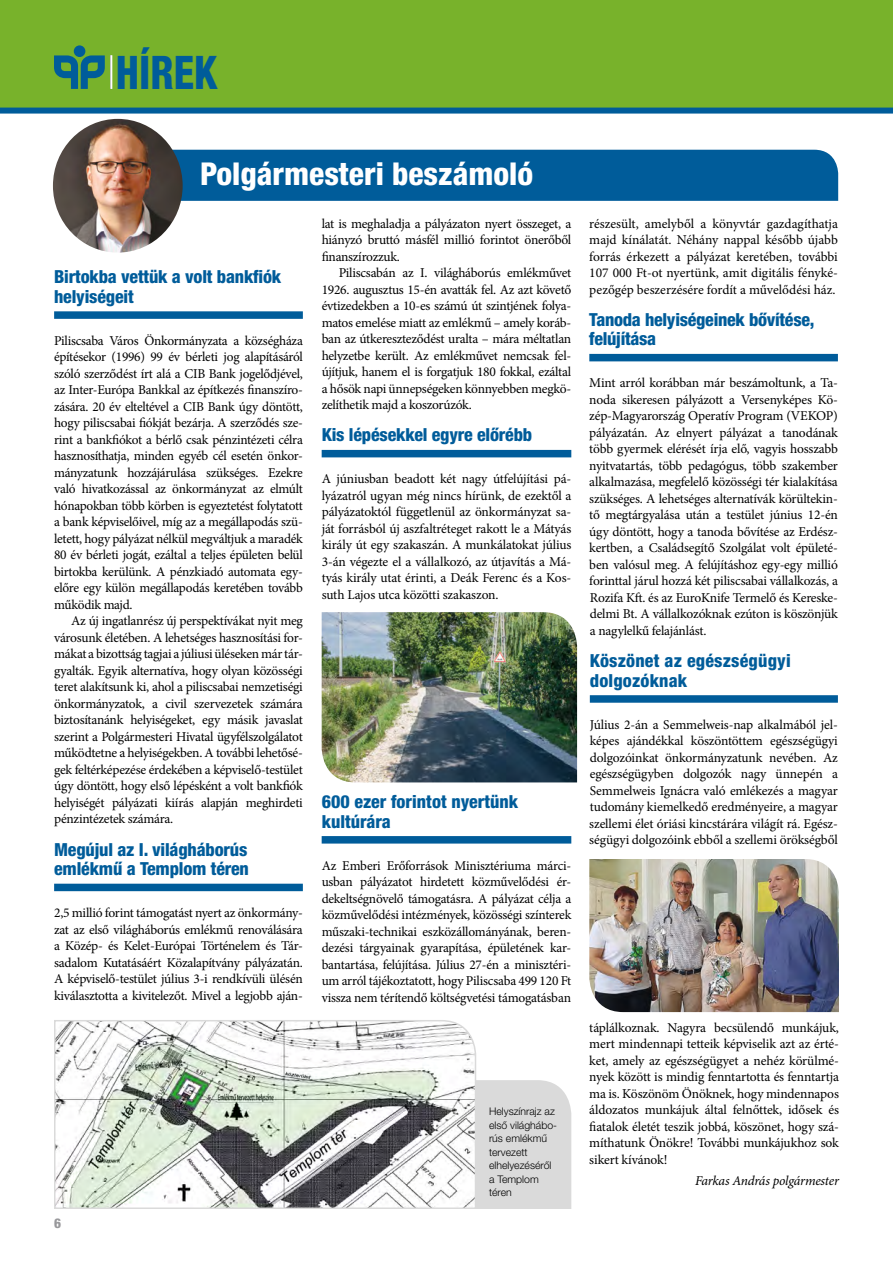
<style>
.page{position:relative;width:893px;height:1263px;background:#fff}
.page>*{position:absolute;margin:0;border:0;box-sizing:border-box;transform-origin:0 0}
.t1{font:800 condensed 46.35px "Helvetica Neue LT Pro";color:#005c9a;scale:.88 1}
.t2{font:800 condensed 31.5px "Helvetica Neue LT Pro";color:#fff}
.t3{font:800 condensed 18px/19.5px "Helvetica Neue LT Pro";letter-spacing:-.01em;color:#005c9a}
.t4{font:800 condensed 18px/19.5px "Helvetica Neue LT Pro";letter-spacing:.01em;color:#005c9a}
.t5{font:13.5px/16.5px "Minion Pro";letter-spacing:-.02em;color:#000;text-align:justify}
.t6{font:italic 13.5px "Minion Pro";letter-spacing:-.02em;color:#000}
.t7{font:800 condensed 13.5px "Helvetica Neue LT Pro";color:#98989b}
.t8{font:300 10.5px/13.5px "Helvetica Neue LT Pro";color:#000}
</style>
<div class="page">
<div style="left:477px;top:1080px;width:94px;height:129px;background:#dadada"></div>
<div style="left:0;top:0;width:893px;height:108px;background:#78b22b"></div>
<div style="left:74px;top:45px;width:11px;height:12px;background:#005c9a;border-radius:50%"></div>
<svg style="left:54px;top:55px;width:51px;height:34px;background:#32806b"></svg>
<hr style="left:110px;top:55px;width:2px;height:34px;background:#c2c2c2">
<div style="left:0;top:108px;width:893px;height:6px;background:#005c9a"></div>
<hr style="left:111px;top:55px;width:1px;height:34px;background:#fff">
<div style="left:54px;top:311px;width:249px;height:8px;background:#005c9a"></div>
<div style="left:54px;top:884px;width:249px;height:7px;background:#005c9a"></div>
<div style="left:322px;top:450px;width:249px;height:7px;background:#005c9a"></div>
<div style="left:183px;top:150px;width:655px;height:51px;background:#005c9a"></div>
<img style="left:53px;top:119px;width:130px;height:134px">
<div style="left:589px;top:354px;width:249px;height:7px;background:#005c9a"></div>
<div style="left:590px;top:695px;width:248px;height:8px;background:#005c9a"></div>
<svg style="left:54px;top:1020px;width:423px;height:189px"></svg>
<img style="left:322px;top:612px;width:255px;height:170px">
<img style="left:589px;top:859px;width:250px;height:153px">
<div style="left:322px;top:836px;width:249px;height:7px;background:#005c9a"></div>
<h1 class="t1" style="left:116px;top:43px;width:117px">HÍREK</h1>
<h2 class="t2" style="left:200px;top:154px;width:335px">Polgármesteri beszámoló</h2>
<h3 class="t3" style="left:54px;top:267px;width:229px">Birtokba vettük a volt bankfiók helyiségeit</h3>
<p class="t5" style="left:54px;top:332px;width:250px">Piliscsaba Város Önkormányzata a községháza építésekor (1996) 99 év bérleti jog alapításáról szóló szerződést írt alá a CIB Bank jogelődjével, az Inter-Európa Bankkal az építkezés finanszíro&shy;zására. 20 év elteltével a CIB Bank úgy döntött, hogy piliscsabai fiókját bezárja. A szerződés sze&shy;rint a bankfiókot a bérlő csak pénzintézeti célra hasznosíthatja, minden egyéb cél esetén önkor&shy;mányzatunk hozzájárulása szükséges. Ezekre való hivatkozással az önkormányzat az elmúlt hónapokban több körben is egyeztetést folytatott a bank képviselőivel, míg az a megállapodás szü&shy;letett, hogy pályázat nélkül megváltjuk a maradék 80 év bérleti jogát, ezáltal a teljes épületen belül birtokba kerülünk. A pénzkiadó automata egy&shy;előre egy külön megállapodás keretében tovább működik majd.</p>
<p class="t5" style="left:54px;top:613px;width:250px;text-indent:17px">Az új ingatlanrész új perspektívákat nyit meg városunk életében. A lehetséges hasznosítási for&shy;mákat a bizottság tagjai a júliusi üléseken már tár&shy;gyalták. Egyik alternatíva, hogy olyan közösségi teret alakítsunk ki, ahol a piliscsabai nemzetiségi önkormányzatok, a civil szervezetek számára biztosítanánk helyiségeket, egy másik javaslat szerint a Polgármesteri Hivatal ügyfélszolgálatot működtetne a helyiségekben. A további lehetősé&shy;gek feltérképezése érdekében a képviselő-testület úgy döntött, hogy első lépésként a volt bankfiók helyiségét pályázati kiírás alapján meghirdeti pénzintézetek számára.</p>
<h3 class="t3" style="left:54px;top:839px;width:196px">Megújul az I. világháborús emlékmű a Templom téren</h3>
<p class="t5" style="left:54px;top:905px;width:250px">2,5 millió forint támogatást nyert az önkormány&shy;zat az első világháborús emlékmű renoválására a Közép- és Kelet-Európai Történelem és Tár&shy;sadalom Kutatásáért Közalapítvány pályázatán.<br>A képviselő-testület július 3-i rendkívüli ülésén kiválasztotta a kivitelezőt. Mivel a legjobb aján-</p>
<p class="t5" style="left:322px;top:215px;width:251px">lat is meghaladja a pályázaton nyert összeget, a hiányzó bruttó másfél millió forintot önerőből finanszírozzuk.</p>
<p class="t5" style="left:322px;top:265px;width:251px;text-indent:17px">Piliscsabán az I. világháborús emlékművet 1926. augusztus 15-én avatták fel. Az azt követő évtizedekben a 10-es számú út szintjének folya&shy;matos emelése miatt az emlékmű – amely koráb&shy;ban az útkereszteződést uralta – mára méltatlan helyzetbe került. Az emlékművet nemcsak fel&shy;újítjuk, hanem el is forgatjuk 180 fokkal, ezáltal a hősök napi ünnepségeken könnyebben megkö&shy;zelíthetik majd a koszorúzók.</p>
<h3 class="t3" style="left:322px;top:425px;width:212px">Kis lépésekkel egyre előrébb</h3>
<p class="t5" style="left:322px;top:471px;width:251px">A júniusban beadott két nagy útfelújítási pá&shy;lyázatról ugyan még nincs hírünk, de ezektől a pályázatoktól függetlenül az önkormányzat sa&shy;ját forrásból új aszfaltréteget rakott le a Mátyás király út egy szakaszán. A munkálatokat július 3-án végezte el a vállalkozó, az útjavítás a Má&shy;tyás király utat érinti, a Deák Ferenc és a Kos&shy;suth Lajos utca közötti szakaszon.</p>
<h3 class="t3" style="left:322px;top:792px;width:198px">600 ezer forintot nyertünk kultúrára</h3>
<p class="t5" style="left:322px;top:857px;width:251px">Az Emberi Erőforrások Minisztériuma márci&shy;usban pályázatot hirdetett közművelődési ér&shy;dekeltségnövelő támogatásra. A pályázat célja a közművelődési intézmények, közösségi színterek műszaki-technikai eszközállományának, beren&shy;dezési tárgyainak gyarapítása, épületének kar&shy;bantartása, felújítása. Július 27-én a minisztéri&shy;um arról tájékoztatott, hogy Piliscsaba 499 120 Ft vissza nem térítendő költségvetési támogatásban</p>
<p class="t7" style="left:54px;top:1215px;width:9px">6</p>
<p class="t8" style="left:489px;top:1104px;width:70px">Helyszínrajz az első világhábo&shy;rús emlékmű tervezett elhelyezéséről a Templom téren</p>
<p class="t5" style="left:589px;top:215px;width:250px">részesült, amelyből a könyvtár gazdagíthatja majd kínálatát. Néhány nappal később újabb forrás érkezett a pályázat keretében, további 107 000 Ft-ot nyertünk, amit digitális fényké&shy;pezőgép beszerzésére fordít a művelődési ház.</p>
<h3 class="t3" style="left:589px;top:309px;width:227px">Tanoda helyiségeinek bővítése, felújítása</h3>
<p class="t5" style="left:589px;top:375px;width:250px">Mint arról korábban már beszámoltunk, a Ta&shy;noda sikeresen pályázott a Versenyképes Kö&shy;zép-Magyarország Operatív Program (VEKOP) pályázatán. Az elnyert pályázat a tanodának több gyermek elérését írja elő, vagyis hosszabb nyitvatartás, több pedagógus, több szakember alkalmazása, megfelelő közösségi tér kialakítása szükséges. A lehetséges alternatívák körültekin&shy;tő megtárgyalása után a testület június 12-én úgy döntött, hogy a tanoda bővítése az Erdész&shy;kertben, a Családsegítő Szolgálat volt épületé&shy;ben valósul meg. A felújításhoz egy-egy millió forinttal járul hozzá két piliscsabai vállalkozás, a Rozifa Kft. és az EuroKnife Termelő és Kereske&shy;delmi Bt. A vállalkozóknak ezúton is köszönjük a nagylelkű felajánlást.</p>
<h3 class="t4" style="left:590px;top:651px;width:202px">Köszönet az egészségügyi dolgozóknak</h3>
<p class="t5" style="left:589px;top:716px;width:250px">Július 2-án a Semmelweis-nap alkalmából jel&shy;képes ajándékkal köszöntöttem egészségügyi dolgozóinkat önkormányzatunk nevében. Az egészségügyben dolgozók nagy ünnepén a Semmelweis Ignácra való emlékezés a magyar tudomány kiemelkedő eredményeire, a magyar szellemi élet óriási kincstárára világít rá. Egész&shy;ségügyi dolgozóink ebből a szellemi örökségből</p>
<p class="t5" style="left:589px;top:1019px;width:251px">táplálkoznak. Nagyra becsülendő munkájuk, mert mindennapi tetteik képviselik azt az érté&shy;ket, amely az egészségügyet a nehéz körülmé&shy;nyek között is mindig fenntartotta és fenntartja ma is. Köszönöm Önöknek, hogy mindennapos áldozatos munkájuk által felnőttek, idősek és fiatalok életét teszik jobbá, köszönet, hogy szá&shy;míthatunk Önökre! További munkájukhoz sok sikert kívánok!</p>
<p class="t6" style="left:695px;top:1171px;width:145px">Farkas András polgármester</p>
</div>
